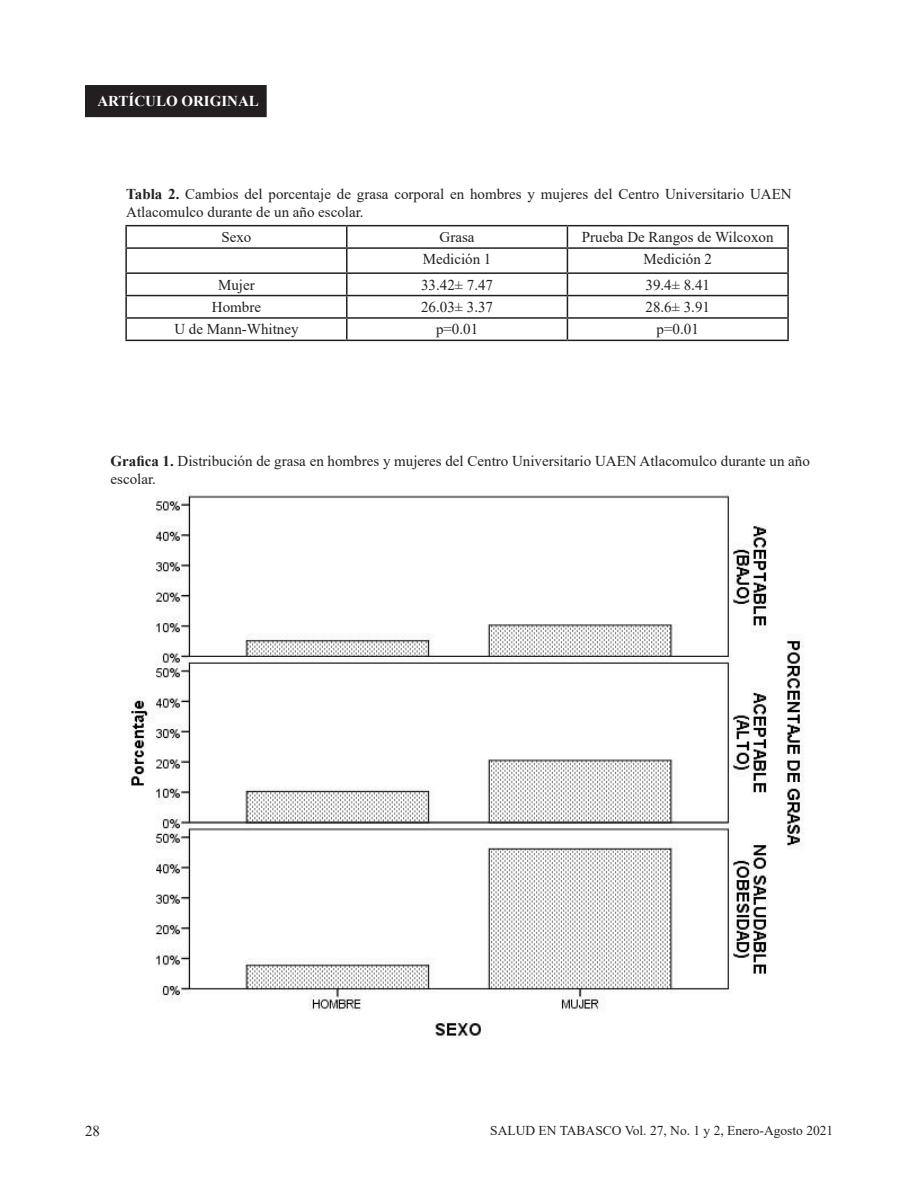
<style>
.page{position:relative;width:918px;height:1188px;background:#fff}
.page>*{position:absolute;margin:0;border:0;box-sizing:border-box;transform-origin:0 0}
.t1{font:15px/18px "Times New Roman";color:#231f20}
.t2{font:700 15px "Times New Roman";color:#fff}
.t3{font:13.5px "Times New Roman";color:#231f20}
.s1{font-weight:700}
</style>
<div class="page">
<hr style="left:125px;top:225px;width:222px;height:1px;background:#231f20">
<hr style="left:125px;top:226px;width:2px;height:21px;background:#231f20">
<hr style="left:347px;top:225px;width:220px;height:1px;background:#231f20">
<hr style="left:346px;top:226px;width:2px;height:21px;background:#231f20">
<hr style="left:567px;top:225px;width:222px;height:1px;background:#231f20">
<hr style="left:787px;top:226px;width:2px;height:21px;background:#231f20">
<hr style="left:125px;top:247px;width:222px;height:2px;background:#231f20">
<hr style="left:125px;top:249px;width:2px;height:23px;background:#231f20">
<hr style="left:347px;top:247px;width:220px;height:2px;background:#231f20">
<hr style="left:346px;top:249px;width:2px;height:23px;background:#231f20">
<hr style="left:567px;top:247px;width:222px;height:2px;background:#231f20">
<hr style="left:787px;top:249px;width:2px;height:23px;background:#231f20">
<hr style="left:125px;top:272px;width:222px;height:2px;background:#231f20">
<hr style="left:125px;top:274px;width:2px;height:21px;background:#231f20">
<hr style="left:347px;top:272px;width:220px;height:2px;background:#231f20">
<hr style="left:346px;top:274px;width:2px;height:21px;background:#231f20">
<hr style="left:567px;top:272px;width:222px;height:2px;background:#231f20">
<hr style="left:787px;top:274px;width:2px;height:21px;background:#231f20">
<hr style="left:125px;top:295px;width:222px;height:1px;background:#231f20">
<hr style="left:125px;top:296px;width:2px;height:21px;background:#231f20">
<hr style="left:347px;top:295px;width:220px;height:1px;background:#231f20">
<hr style="left:346px;top:296px;width:2px;height:21px;background:#231f20">
<hr style="left:567px;top:295px;width:222px;height:1px;background:#231f20">
<hr style="left:787px;top:296px;width:2px;height:21px;background:#231f20">
<hr style="left:125px;top:317px;width:222px;height:2px;background:#231f20">
<hr style="left:125px;top:319px;width:2px;height:21px;background:#231f20">
<hr style="left:347px;top:317px;width:220px;height:2px;background:#231f20">
<hr style="left:346px;top:319px;width:2px;height:21px;background:#231f20">
<hr style="left:567px;top:317px;width:222px;height:2px;background:#231f20">
<svg style="left:567px;top:226px;width:1px;height:114px"></svg>
<hr style="left:787px;top:319px;width:2px;height:21px;background:#231f20">
<hr style="left:125px;top:340px;width:222px;height:1px;background:#231f20">
<hr style="left:347px;top:340px;width:220px;height:1px;background:#231f20">
<hr style="left:567px;top:340px;width:222px;height:1px;background:#231f20">
<img style="left:128px;top:491px;width:676px;height:548px">
<div style="left:86px;top:86px;width:180px;height:30px;background:#231f20"></div>
<div style="left:85px;top:85px;width:182px;height:32px;border:2px solid #231f20"></div>
<p class="t2" style="left:97px;top:90px;width:163px">ARTÍCULO ORIGINAL</p>
<p class="t1" style="left:126px;top:184px;width:667px"><span class="s1">Tabla 2.</span> Cambios del porcentaje de grasa corporal en hombres y mujeres del Centro Universitario UAEN<br>Atlacomulco durante de un año escolar.</p>
<p class="t1" style="left:221px;top:228px;width:31px">Sexo</p>
<p class="t1" style="left:440px;top:228px;width:36px">Grasa</p>
<p class="t1" style="left:582px;top:228px;width:193px">Prueba De Rangos de Wilcoxon</p>
<p class="t1" style="left:423px;top:250px;width:70px">Medición 1</p>
<p class="t1" style="left:643px;top:250px;width:70px">Medición 2</p>
<p class="t1" style="left:218px;top:275px;width:38px">Mujer</p>
<p class="t1" style="left:421px;top:275px;width:73px">33.42± 7.47</p>
<p class="t1" style="left:646px;top:275px;width:66px">39.4± 8.41</p>
<p class="t1" style="left:212px;top:297px;width:51px">Hombre</p>
<p class="t1" style="left:421px;top:297px;width:73px">26.03± 3.37</p>
<p class="t1" style="left:646px;top:297px;width:66px">28.6± 3.91</p>
<p class="t1" style="left:174px;top:320px;width:126px">U de Mann-Whitney</p>
<p class="t1" style="left:436px;top:320px;width:44px">p=0.01</p>
<p class="t1" style="left:657px;top:320px;width:44px">p=0.01</p>
<p class="t1" style="left:111px;top:452px;width:701px"><span class="s1">Grafica 1.</span> Distribución de grasa en hombres y mujeres del Centro Universitario UAEN Atlacomulco durante un año escolar.</p>
<p class="t1" style="left:85px;top:1121px;width:16px">28</p>
<p class="t3" style="left:490px;top:1121px;width:345px">SALUD EN TABASCO Vol. 27, No. 1 y 2, Enero-Agosto 2021</p>
</div>
